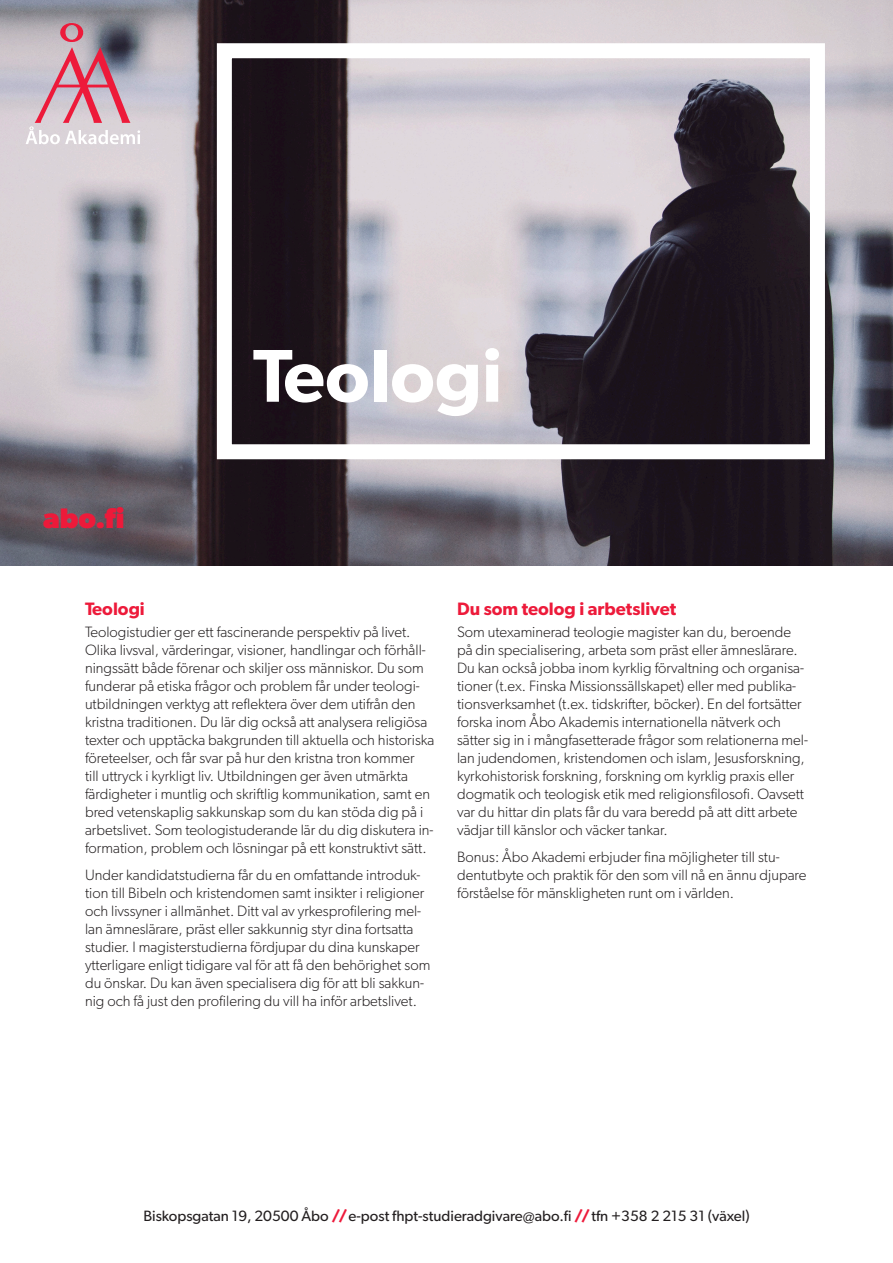
<style>
.page{position:relative;width:893px;height:1263px;background:#fff}
.page>*{position:absolute;margin:0;border:0;box-sizing:border-box;transform-origin:0 0}
.H0{font:600 75px "Gibson";color:#fff}
.t1{font:700 28.35px "Gibson";color:#ed1a3a}
.t2{font:600 18px "Gibson";color:#ed1a3a}
.Bröd{font:300 15px/18px "Gibson";color:#231f20}
.t3{font:15px "Gibson";color:#231f20}
.s1{font-weight:700;color:#ed1a3a}
</style>
<div class="page">
<img style="left:0;top:0;width:893px;height:566px">
<div style="left:217px;top:43px;width:608px;height:416px;border:15px solid #fff"></div>
<svg style="left:26px;top:23px;width:114px;height:121px;background:#c1a1ad"></svg>
<p class="t1" style="left:43px;top:501px;width:83px">abo.fi</p>
<p class="H0" style="left:253px;top:331px;width:251px">Teologi</p>
<h2 class="t2" style="left:85px;top:598px;width:61px">Teologi</h2>
<p class="Bröd" style="left:85px;top:623px;width:351px">Teologistudier ger ett fascinerande perspektiv på livet.<br>Olika livsval, värderingar, visioner, handlingar och förhåll&shy;ningssätt både förenar och skiljer oss människor. Du som funderar på etiska frågor och problem får under teologi&shy;utbildningen verktyg att reflektera över dem utifrån den kristna traditionen. Du lär dig också att analysera religiösa texter och upptäcka bakgrunden till aktuella och historiska företeelser, och får svar på hur den kristna tron kommer<br>till uttryck i kyrkligt liv. Utbildningen ger även utmärkta färdigheter i muntlig och skriftlig kommunikation, samt en bred vetenskaplig sakkunskap som du kan stöda dig på i arbetslivet. Som teologistuderande lär du dig diskutera in&shy;formation, problem och lösningar på ett konstruktivt sätt.</p>
<p class="Bröd" style="left:85px;top:865px;width:347px">Under kandidatstudierna får du en omfattande introduk&shy;tion till Bibeln och kristendomen samt insikter i religioner och livssyner i allmänhet. Ditt val av yrkesprofilering mel&shy;lan ämneslärare, präst eller sakkunnig styr dina fortsatta studier. I magisterstudierna fördjupar du dina kunskaper ytterligare enligt tidigare val för att få den behörighet som du önskar. Du kan även specialisera dig för att bli sakkun&shy;nig och få just den profilering du vill ha inför arbetslivet.</p>
<h2 class="t2" style="left:457px;top:598px;width:221px">Du som teolog i arbetslivet</h2>
<p class="Bröd" style="left:457px;top:623px;width:352px">Som utexaminerad teologie magister kan du, beroende på din specialisering, arbeta som präst eller ämneslärare.<br>Du kan också jobba inom kyrklig förvaltning och organisa&shy;tioner (t.ex. Finska Missionssällskapet) eller med publika&shy;tionsverksamhet (t.ex. tidskrifter, böcker). En del fortsätter forska inom Åbo Akademis internationella nätverk och sätter sig in i mångfasetterade frågor som relationerna mel&shy;lan judendomen, kristendomen och islam, Jesusforskning, kyrkohistorisk forskning, forskning om kyrklig praxis eller dogmatik och teologisk etik med religionsfilosofi. Oavsett var du hittar din plats får du vara beredd på att ditt arbete vädjar till känslor och väcker tankar.</p>
<p class="Bröd" style="left:457px;top:847px;width:351px">Bonus: Åbo Akademi erbjuder fina möjligheter till stu&shy;dentutbyte och praktik för den som vill nå en ännu djupare förståelse för mänskligheten runt om i världen.</p>
<p class="t3" style="left:143px;top:1206px;width:608px">Biskopsgatan 19, 20500 Åbo <span class="s1">//</span> e-post fhpt-studieradgivare@abo.fi <span class="s1">//</span> tfn +358 2 215 31 (växel)</p>
</div>
